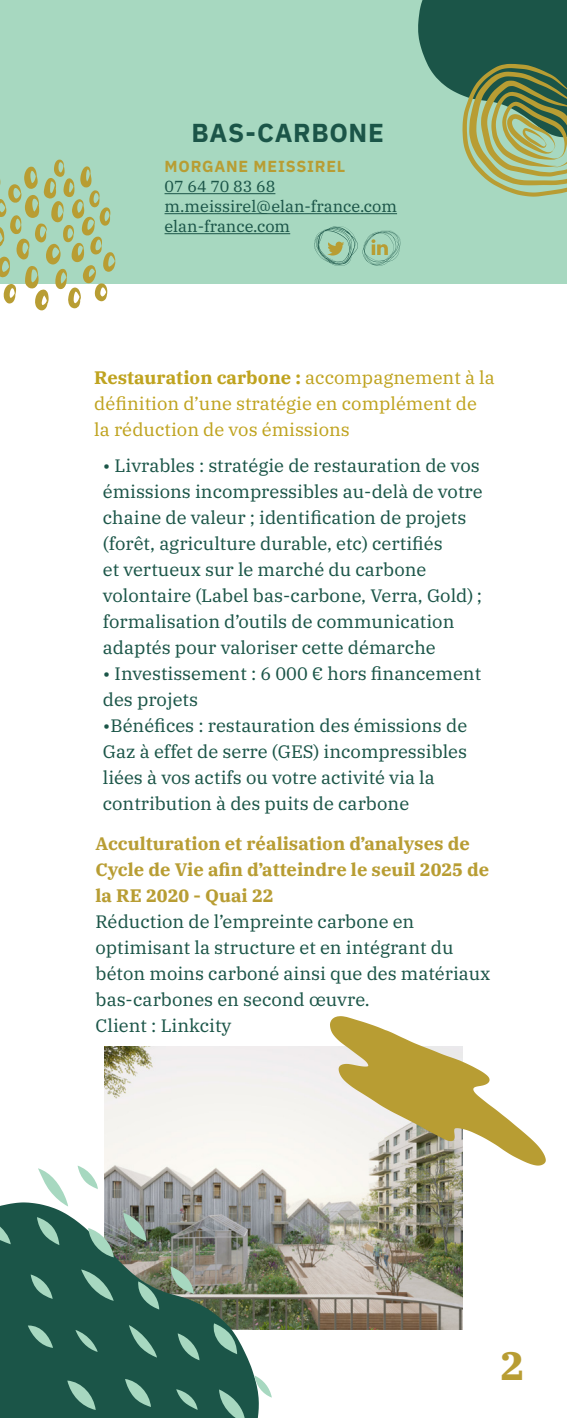
<style>
.page{position:relative;width:567px;height:1418px;background:#fff}
.page>*{position:absolute;margin:0;border:0;box-sizing:border-box;transform-origin:0 0}
.t1{font:700 40px "IBM Plex Serif";color:#b89d33}
.t2{font:700 26px "IBM Plex Sans";letter-spacing:.025em;color:#1b5548}
.t3{font:18px/26px "IBM Plex Serif";color:#1b5548}
.t4{font:18px/26px "IBM Plex Serif";color:#bfa31f}
.t5{font:700 18px/26px "IBM Plex Serif";color:#b89d33}
.t6{font:16px "IBM Plex Serif";color:#1b5548}
.t7{font:700 16px "IBM Plex Sans";letter-spacing:.05em;color:#b89d33}
.s1{font-weight:700}
</style>
<div class="page">
<div style="left:0;top:0;width:567px;height:283px;background:#a7d8c0"></div>
<hr style="left:165px;top:193px;width:110px;height:1px;background:#1b5548">
<hr style="left:165px;top:213px;width:232px;height:1px;background:#1b5548">
<hr style="left:165px;top:233px;width:125px;height:1px;background:#1b5548">
<svg style="left:314px;top:226px;width:86px;height:40px"></svg>
<img style="left:104px;top:1046px;width:359px;height:283px">
<svg style="left:0;top:1202px;width:259px;height:215px;background:#41685c"></svg>
<svg style="left:38px;top:1168px;width:30px;height:38px"></svg>
<svg style="left:88px;top:1227px;width:26px;height:30px"></svg>
<svg style="left:137px;top:1281px;width:22px;height:28px"></svg>
<svg style="left:178px;top:1333px;width:21px;height:27px"></svg>
<svg style="left:219px;top:1389px;width:26px;height:28px"></svg>
<svg style="left:37px;top:1217px;width:22px;height:28px"></svg>
<svg style="left:81px;top:1269px;width:33px;height:31px"></svg>
<svg style="left:129px;top:1324px;width:28px;height:33px"></svg>
<svg style="left:176px;top:1389px;width:22px;height:20px"></svg>
<svg style="left:0;top:1213px;width:11px;height:31px"></svg>
<svg style="left:31px;top:1274px;width:22px;height:24px"></svg>
<svg style="left:75px;top:1329px;width:23px;height:22px"></svg>
<svg style="left:125px;top:1378px;width:26px;height:28px"></svg>
<svg style="left:78px;top:1166px;width:20px;height:23px"></svg>
<svg style="left:123px;top:1212px;width:23px;height:29px"></svg>
<svg style="left:171px;top:1266px;width:23px;height:27px"></svg>
<svg style="left:213px;top:1323px;width:24px;height:31px"></svg>
<svg style="left:254px;top:1375px;width:18px;height:22px"></svg>
<svg style="left:28px;top:1325px;width:25px;height:22px"></svg>
<svg style="left:67px;top:1380px;width:29px;height:29px"></svg>
<svg style="left:330px;top:1016px;width:216px;height:149px"></svg>
<svg style="left:418px;top:0;width:149px;height:197px"></svg>
<svg style="left:0;top:159px;width:115px;height:151px"></svg>
<p class="t2" style="left:192px;top:112px;width:194px">BAS-CARBONE</p>
<p class="t7" style="left:165px;top:154px;width:182px">MORGANE MEISSIREL</p>
<p class="t6" style="left:165px;top:174px;width:112px">07 64 70 83 68</p>
<p class="t6" style="left:165px;top:194px;width:234px">m.meissirel@elan-france.com</p>
<p class="t6" style="left:165px;top:214px;width:127px">elan-france.com</p>
<p class="t4" style="left:94px;top:363px;width:402px"><span class="s1">Restauration carbone :</span> accompagnement à la définition d’une stratégie en complément de la réduction de vos émissions</p>
<p class="t3" style="left:103px;top:451px;width:381px">• Livrables : stratégie de restauration de vos émissions incompressibles au-delà de votre chaine de valeur ; identification de projets (forêt, agriculture durable, etc) certifiés<br>et vertueux sur le marché du carbone volontaire (Label bas-carbone, Verra, Gold) ; formalisation d’outils de communication adaptés pour valoriser cette démarche</p>
<p class="t3" style="left:103px;top:659px;width:380px">• Investissement : 6 000 € hors financement des projets</p>
<p class="t3" style="left:103px;top:711px;width:366px">•Bénéfices : restauration des émissions de Gaz à effet de serre (GES) incompressibles liées à vos actifs ou votre activité via la contribution à des puits de carbone</p>
<p class="t5" style="left:96px;top:829px;width:395px">Acculturation et réalisation d’analyses de<br>Cycle de Vie afin d’atteindre le seuil 2025 de la RE 2020 - Quai 22</p>
<p class="t3" style="left:96px;top:907px;width:396px">Réduction de l’empreinte carbone en optimisant la structure et en intégrant du béton moins carboné ainsi que des matériaux bas-carbones en second œuvre.</p>
<p class="t3" style="left:96px;top:1011px;width:137px">Client : Linkcity</p>
<p class="t1" style="left:501px;top:1333px;width:26px">2</p>
</div>
